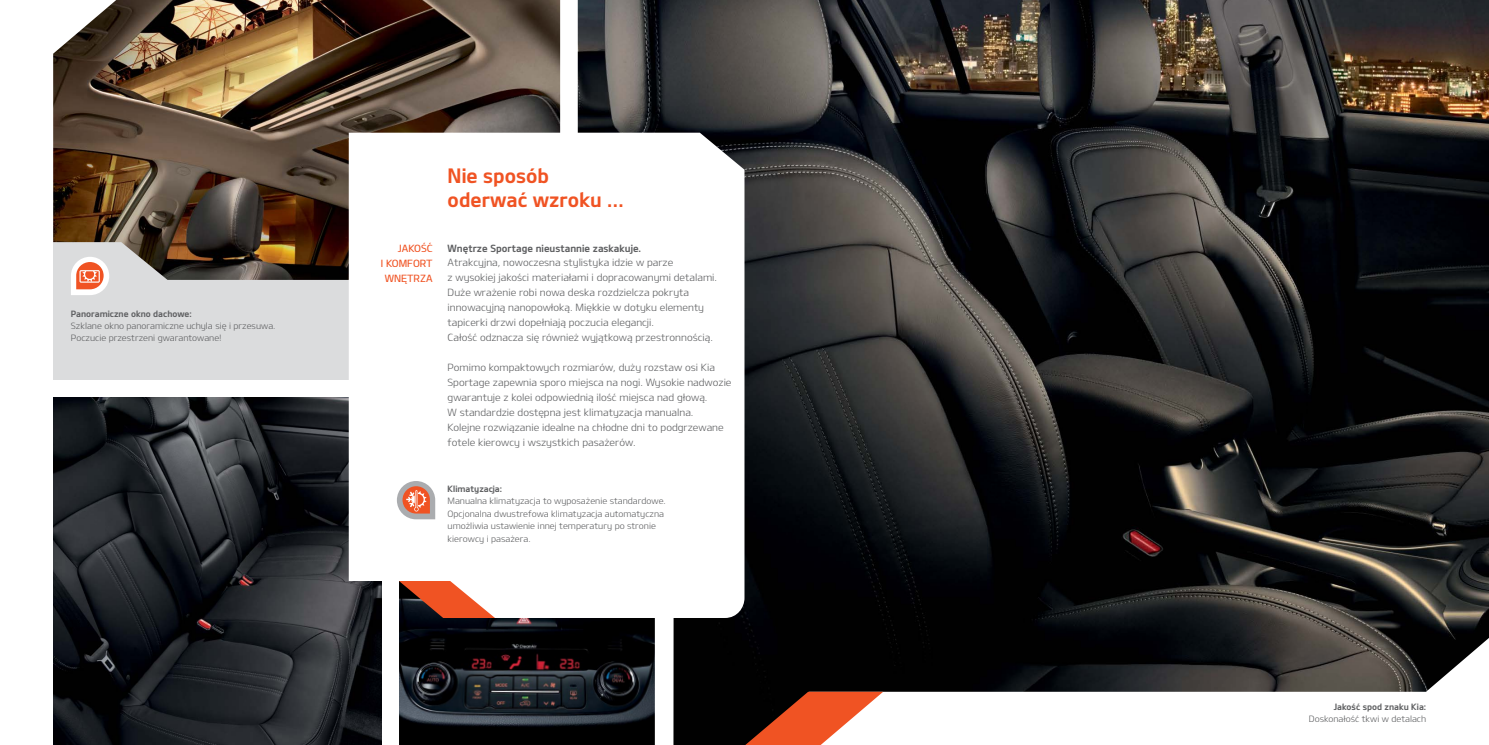
<style>
.page{position:relative;width:1489px;height:745px;background:#fff}
.page>*{position:absolute;margin:0;border:0;box-sizing:border-box;transform-origin:0 0}
.t1{font:20px/23.8px "Design KOTFB";color:#f05323}
.t2{font:10px/15px "Design KOTFL";color:#5f6062}
.t3{font:10px "Design KOTFB";color:#5f6062}
.t4{font:10px/15px "Design KOTFM";color:#f05323;text-align:right}
.t5{font:8.75px/12.5px "Design KOTFL";color:#5f6062}
.t6{font:8.75px "Design KOTFB";color:#5f6062}
</style>
<div class="page">
<img style="left:53px;top:397px;width:328px;height:347px">
<img style="left:399px;top:617px;width:178px;height:127px">
<img style="left:577px;top:0;width:911px;height:744px">
<div style="left:53px;top:227px;width:301px;height:152px;background:#dbdcdd"></div>
<img style="left:53px;top:0;width:507px;height:280px">
<svg style="left:71px;top:256px;width:38px;height:39px"></svg>
<svg style="left:745px;top:691px;width:138px;height:53px"></svg>
<svg style="left:349px;top:133px;width:395px;height:484px"></svg>
<svg style="left:399px;top:580px;width:96px;height:37px"></svg>
<svg style="left:397px;top:480px;width:38px;height:39px"></svg>
<p class="t6" style="left:71px;top:308px;width:122px">Panoramiczne okno dachowe:</p>
<p class="t5" style="left:71px;top:319px;width:206px">Szklane okno panoramiczne uchyla się i przesuwa.<br>Poczucie przestrzeni gwarantowane!</p>
<p class="t4" style="left:381px;top:240px;width:53px">JAKOŚĆ<br>I KOMFORT<br>WNĘTRZA</p>
<h1 class="t1" style="left:447px;top:163px;width:177px">Nie sposób oderwać wzroku ...</h1>
<p class="t3" style="left:447px;top:241px;width:195px">Wnętrze Sportage nieustannie zaskakuje.</p>
<p class="t2" style="left:447px;top:254px;width:271px">Atrakcyjna, nowoczesna stylistyka idzie w parze<br>z wysokiej jakości materiałami i dopracowanymi detalami.<br>Duże wrażenie robi nowa deska rozdzielcza pokryta innowacyjną nanopowłoką. Miękkie w dotyku elementy tapicerki drzwi dopełniają poczucia elegancji.<br>Całość odznacza się również wyjątkową przestronnością.</p>
<p class="t2" style="left:447px;top:359px;width:285px">Pomimo kompaktowych rozmiarów, duży rozstaw osi Kia Sportage zapewnia sporo miejsca na nogi. Wysokie nadwozie gwarantuje z kolei odpowiednią ilość miejsca nad głową.<br>W standardzie dostępna jest klimatyzacja manualna.<br>Kolejne rozwiązanie idealne na chłodne dni to podgrzewane fotele kierowcy i wszystkich pasażerów.</p>
<p class="t6" style="left:447px;top:483px;width:56px">Klimatyzacja:</p>
<p class="t5" style="left:447px;top:494px;width:220px">Manualna klimatyzacja to wyposażenie standardowe.<br>Opcjonalna dwustrefowa klimatyzacja automatyczna umożliwia ustawienie innej temperatury po stronie kierowcy i pasażera.</p>
<p class="t6" style="left:1333px;top:700px;width:94px">Jakość spod znaku Kia:</p>
<p class="t5" style="left:1308px;top:711px;width:119px">Doskonałość tkwi w detalach</p>
</div>
